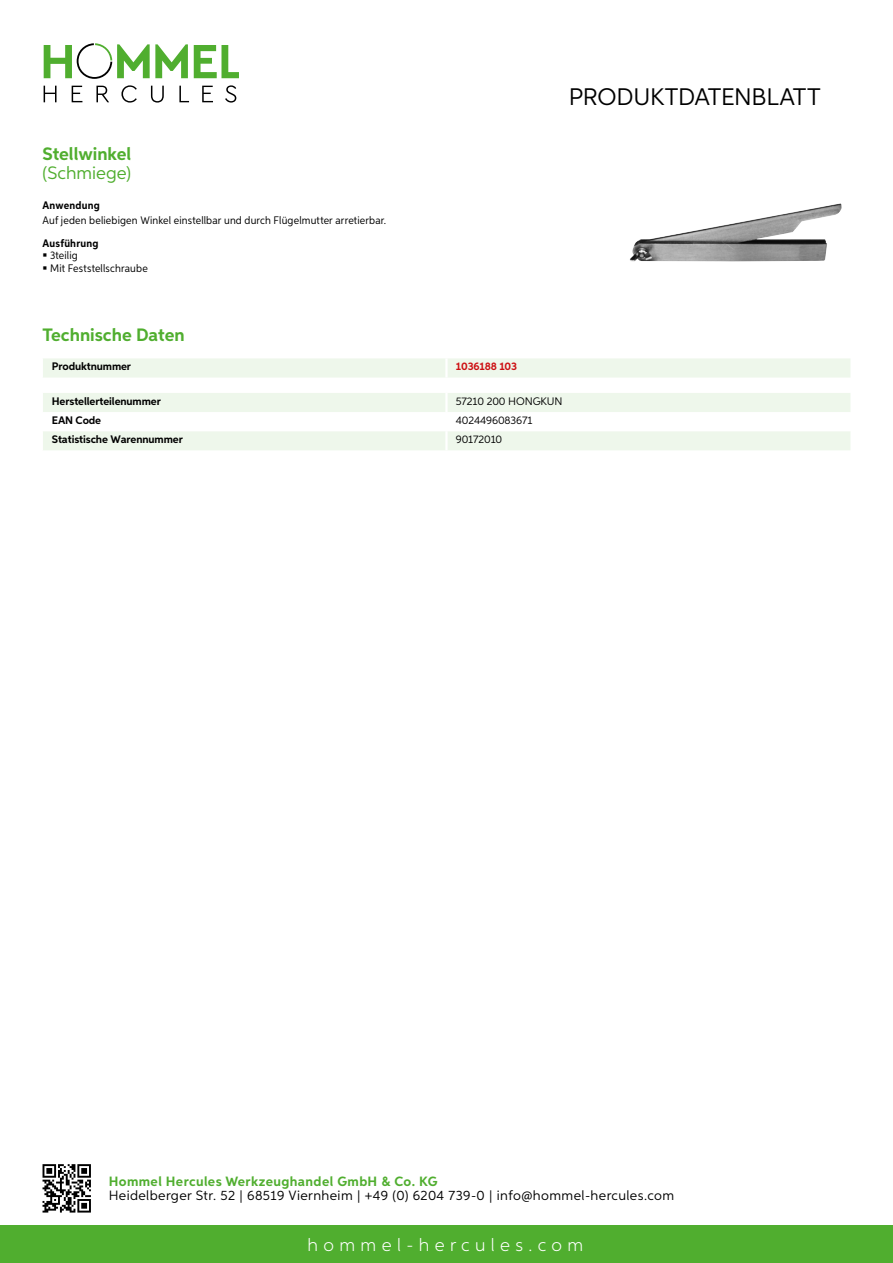
<style>
.page{position:relative;width:893px;height:1263px;background:#fff}
.page>*{position:absolute;margin:0;border:0;box-sizing:border-box;transform-origin:0 0}
.t1{font:24px "Aspira";letter-spacing:-.01em;color:#000}
.t2{font:700 18px "Aspira";color:#50ae2f}
.t3{font:300 18px "Aspira";letter-spacing:.3em;color:#fff}
.t4{font:18px "Aspira";color:#50ae2f}
.t5{font:13.5px "Aspira";letter-spacing:.03em;color:#000}
.t6{font:700 13.5px "Aspira";letter-spacing:.03em;color:#50ae2f}
.t7{font:10.95px/12.8px "Aspira Nar";letter-spacing:.015em;color:#000}
.t8{font:700 10.95px "Aspira";letter-spacing:-.01em;color:#000}
.t9{font:10.95px "Aspira";letter-spacing:-.01em;color:#000}
.t10{font:700 10.95px "Aspira Nar";letter-spacing:.02em;color:#000}
.t11{font:700 10.95px "Aspira";letter-spacing:-.01em;color:#cd1013}
</style>
<div class="page">
<div style="left:0;top:1226px;width:893px;height:37px;background:#50ae2f"></div>
<svg style="left:43px;top:1164px;width:48px;height:48px"></svg>
<svg style="left:194px;top:45px;width:45px;height:33px"></svg>
<svg style="left:44px;top:43px;width:144px;height:36px"></svg>
<svg style="left:44px;top:86px;width:13px;height:16px"></svg>
<svg style="left:72px;top:86px;width:10px;height:16px"></svg>
<svg style="left:96px;top:86px;width:13px;height:16px"></svg>
<svg style="left:121px;top:85px;width:16px;height:18px"></svg>
<svg style="left:151px;top:86px;width:13px;height:17px"></svg>
<svg style="left:179px;top:86px;width:10px;height:16px"></svg>
<svg style="left:202px;top:86px;width:11px;height:16px"></svg>
<svg style="left:225px;top:85px;width:11px;height:18px"></svg>
<div style="left:43px;top:358px;width:807px;height:20px;background:#eef7eb"></div>
<hr style="left:445px;top:358px;width:3px;height:20px;background:#fff">
<svg style="left:43px;top:393px;width:807px;height:57px"></svg>
<hr style="left:445px;top:431px;width:3px;height:19px;background:#fff">
<img style="left:630px;top:203px;width:212px;height:59px">
<h2 class="t2" style="left:43px;top:142px;width:90px">Stellwinkel</h2>
<h2 class="t4" style="left:43px;top:162px;width:90px">(Schmiege)</h2>
<p class="t10" style="left:43px;top:199px;width:59px">Anwendung</p>
<p class="t7" style="left:43px;top:214px;width:345px">Auf jeden beliebigen Winkel einstellbar und durch Flügelmutter arretierbar.</p>
<p class="t10" style="left:43px;top:236px;width:58px">Ausführung</p>
<p class="t7" style="left:50px;top:249px;width:99px">3teilig<br>Mit Feststellschraube</p>
<h1 class="t1" style="left:569px;top:82px;width:253px">Produktdatenblatt</h1>
<h2 class="t2" style="left:43px;top:324px;width:144px">Technische Daten</h2>
<p class="t8" style="left:52px;top:360px;width:81px">Produktnummer</p>
<p class="t11" style="left:456px;top:360px;width:63px">1036188 103</p>
<p class="t8" style="left:52px;top:394px;width:111px">Herstellerteilenummer</p>
<p class="t9" style="left:456px;top:394px;width:93px">57210 200 HON GKUN</p>
<p class="t8" style="left:52px;top:413px;width:51px">EAN Code</p>
<p class="t9" style="left:456px;top:414px;width:78px">4024496083671</p>
<p class="t8" style="left:52px;top:433px;width:132px">Statistische Warennummer</p>
<p class="t9" style="left:456px;top:433px;width:48px">90172010</p>
<p class="t6" style="left:109px;top:1172px;width:330px">Hommel Hercules Werkzeughandel GmbH &amp; Co. KG</p>
<p class="t5" style="left:109px;top:1187px;width:567px">Heidelberger Str. 52 | 68519 Viernheim | +49 (0) 6204 739-0 | info@hommel-hercules.com</p>
<h2 class="t3" style="left:307px;top:1234px;width:277px">hommel-hercules.com</h2>
</div>
